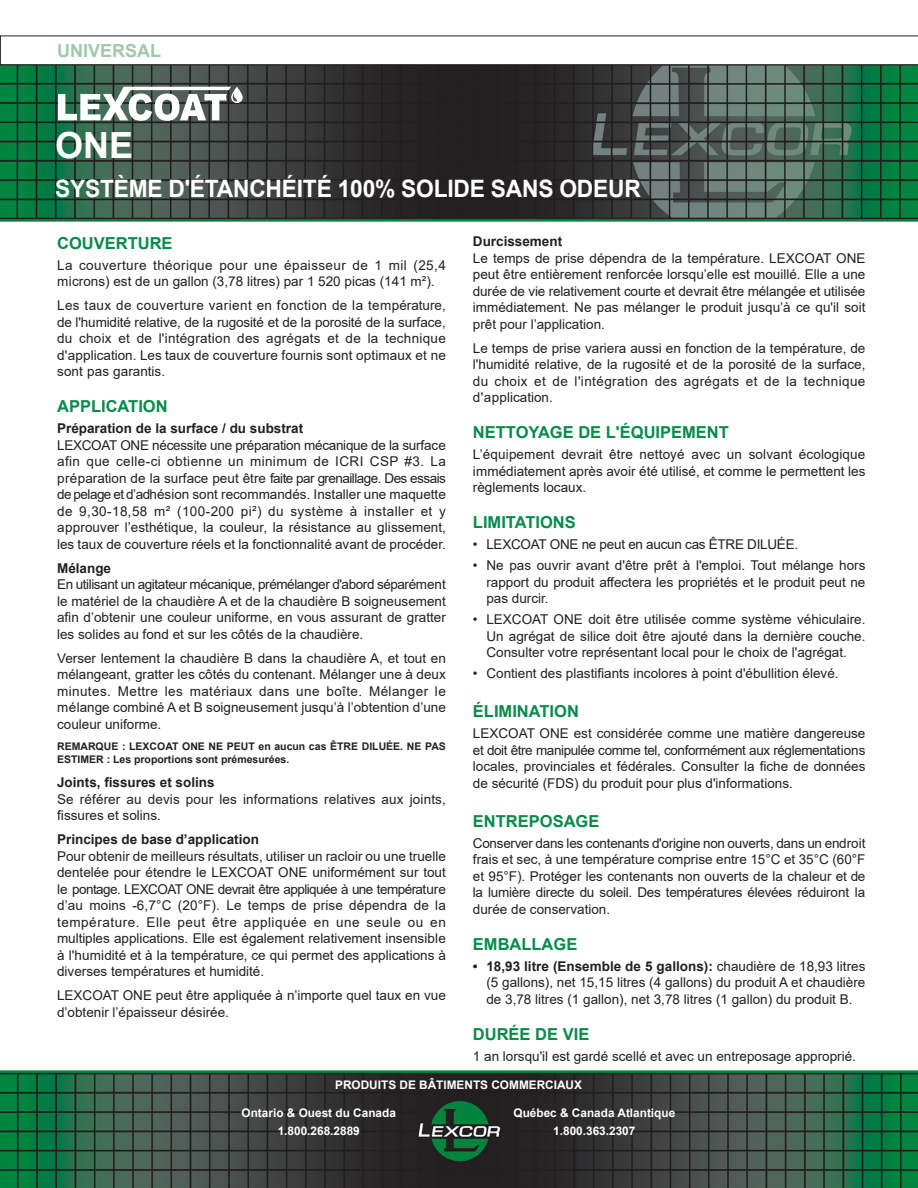
<style>
.page{position:relative;width:918px;height:1188px;background:#fff}
.page>*{position:absolute;margin:0;border:0;box-sizing:border-box;transform-origin:0 0}
.t1{font:700 36px "Arial";color:#fff}
.t2{font:700 24px "Arial";letter-spacing:-.01em;color:#fff;scale:.95 1}
.t3{font:700 18px "Arial";color:#9fc8aa}
.t4{font:700 16.5px "Arial";color:#068b4a}
.t5{font:13.5px/16.5px "Arial";color:#231f20;text-align:justify}
.t6{font:700 13.5px "Arial";color:#231f20}
.t7{font:13.5px/16.5px "Arial";letter-spacing:.03em;color:#231f20}
.t8{font:13.5px "Arial";letter-spacing:-.02em;color:#231f20}
.t9{font:700 11.85px "Arial";color:#fff}
.t10{font:700 10.5px/13.5px "Arial";color:#231f20}
.s1{font-weight:700}
</style>
<div class="page">
<img style="left:0;top:35px;width:918px;height:1153px">
<svg style="left:0;top:36px;width:918px;height:29px"></svg>
<svg style="left:58px;top:87px;width:185px;height:34px"></svg>
<p class="t3" style="left:57px;top:38px;width:106px">UNIVERSAL</p>
<p class="t1" style="left:55px;top:120px;width:80px">ONE</p>
<p class="t2" style="left:55px;top:172px;width:618px">SYSTÈME D'ÉTANCHÉITÉ 100% SOLIDE SANS ODEUR</p>
<p class="t6" style="left:473px;top:232px;width:91px">Durcissement</p>
<p class="t5" style="left:473px;top:250px;width:394px">Le temps de prise dépendra de la température. LEXCOAT ONE peut être entièrement renforcée lorsqu’elle est mouillé. Elle a une durée de vie relativement courte et devrait être mélangée et utilisée immédiatement. Ne pas mélanger le produit jusqu’à ce qu'il soit prêt pour l’application.</p>
<p class="t5" style="left:473px;top:340px;width:394px">Le temps de prise variera aussi en fonction de la température, de l'humidité relative, de la rugosité et de la porosité de la surface, du choix et de l'intégration des agrégats et de la technique d'application.</p>
<p class="t4" style="left:473px;top:421px;width:258px">NETTOYAGE DE L'ÉQUIPEMENT</p>
<p class="t5" style="left:473px;top:446px;width:394px">L’équipement devrait être nettoyé avec un solvant écologique immédiatement après avoir été utilisé, et comme le permettent les règlements locaux.</p>
<p class="t4" style="left:473px;top:511px;width:104px">LIMITATIONS</p>
<p class="t8" style="left:473px;top:535px;width:327px">• LEXCOAT ONE ne peut en aucun cas ÊTRE DILUÉE.</p>
<p class="t5" style="left:486px;top:557px;width:381px;text-indent:-14px">• Ne pas ouvrir avant d'être prêt à l'emploi. Tout mélange hors rapport du produit affectera les propriétés et le produit peut ne pas durcir.</p>
<p class="t5" style="left:486px;top:611px;width:381px;text-indent:-14px">• LEXCOAT ONE doit être utilisée comme système véhiculaire.<br>Un agrégat de silice doit être ajouté dans la dernière couche.<br>Consulter votre représentant local pour le choix de l'agrégat.</p>
<p class="t5" style="left:473px;top:665px;width:367px">• Contient des plastifiants incolores à point d'ébullition élevé.</p>
<p class="t4" style="left:473px;top:700px;width:108px">ÉLIMINATION</p>
<p class="t5" style="left:473px;top:725px;width:394px">LEXCOAT ONE est considérée comme une matière dangereuse et doit être manipulée comme tel, conformément aux réglementations locales, provinciales et fédérales. Consulter la fiche de données de sécurité (FDS) du produit pour plus d'informations.</p>
<p class="t4" style="left:473px;top:809px;width:128px">ENTREPOSAGE</p>
<p class="t5" style="left:473px;top:835px;width:394px">Conserver dans les contenants d'origine non ouverts, dans un endroit frais et sec, à une température comprise entre 15°C et 35°C (60°F et 95°F). Protéger les contenants non ouverts de la chaleur et de la lumière directe du soleil. Des températures élevées réduiront la durée de conservation.</p>
<p class="t4" style="left:473px;top:932px;width:106px">EMBALLAGE</p>
<p class="t5" style="left:486px;top:958px;width:381px;text-indent:-14px"><span class="s1">• 18,93 litre (Ensemble de 5 gallons):</span> chaudière de 18,93 litres (5 gallons), net 15,15 litres (4 gallons) du produit A et chaudière de 3,78 litres (1 gallon), net 3,78 litres (1 gallon) du produit B.</p>
<p class="t4" style="left:473px;top:1022px;width:118px">DURÉE DE VIE</p>
<p class="t5" style="left:473px;top:1048px;width:385px">1 an lorsqu'il est gardé scellé et avec un entreposage approprié.</p>
<p class="t4" style="left:57px;top:231px;width:117px">COUVERTURE</p>
<p class="t7" style="left:57px;top:257px;width:390px">La couverture théorique pour une épaisseur de 1 mil (25,4 microns) est de un gallon (3,78 litres) par 1 520 picas (141 m²).</p>
<p class="t5" style="left:57px;top:297px;width:390px">Les taux de couverture varient en fonction de la température, de l'humidité relative, de la rugosité et de la porosité de la surface, du choix et de l'intégration des agrégats et de la technique d'application. Les taux de couverture fournis sont optimaux et ne sont pas garantis.</p>
<p class="t4" style="left:57px;top:395px;width:112px">APPLICATION</p>
<p class="t6" style="left:57px;top:419px;width:248px">Préparation de la surface / du substrat</p>
<p class="t5" style="left:57px;top:437px;width:390px">LEXCOAT ONE nécessite une préparation mécanique de la surface afin que celle-ci obtienne un minimum de ICRI CSP #3. La préparation de la surface peut être faite par grenaillage. Des essais de pelage et d’adhésion sont recommandés. Installer une maquette de 9,30-18,58 m² (100-200 pi²) du système à installer et y approuver l’esthétique, la couleur, la résistance au glissement, les taux de couverture réels et la fonctionnalité avant de procéder.</p>
<p class="t6" style="left:57px;top:558px;width:56px">Mélange</p>
<p class="t5" style="left:57px;top:576px;width:390px">En utilisant un agitateur mécanique, prémélanger d'abord séparément le matériel de la chaudière A et de la chaudière B soigneusement afin d’obtenir une couleur uniforme, en vous assurant de gratter les solides au fond et sur les côtés de la chaudière.</p>
<p class="t5" style="left:57px;top:650px;width:390px">Verser lentement la chaudière B dans la chaudière A, et tout en mélangeant, gratter les côtés du contenant. Mélanger une à deux minutes. Mettre les matériaux dans une boîte. Mélanger le mélange combiné A et B soigneusement jusqu’à l’obtention d’une couleur uniforme.</p>
<p class="t10" style="left:57px;top:739px;width:390px">REMARQUE : LEXCOAT ONE NE PEUT en aucun cas ÊTRE DILUÉE. NE PAS<br>ESTIMER : Les proportions sont prémesurées.</p>
<p class="t6" style="left:57px;top:773px;width:159px">Joints, fissures et solins</p>
<p class="t5" style="left:57px;top:791px;width:390px">Se référer au devis pour les informations relatives aux joints, fissures et solins.</p>
<p class="t6" style="left:57px;top:830px;width:203px">Principes de base d’application</p>
<p class="t5" style="left:57px;top:848px;width:390px">Pour obtenir de meilleurs résultats, utiliser un racloir ou une truelle dentelée pour étendre le LEXCOAT ONE uniformément sur tout le pontage. LEXCOAT ONE devrait être appliquée à une température d’au moins -6,7°C (20°F). Le temps de prise dépendra de la température. Elle peut être appliquée en une seule ou en multiples applications. Elle est également relativement insensible à l'humidité et à la température, ce qui permet des applications à diverses températures et humidité.</p>
<p class="t5" style="left:57px;top:987px;width:390px">LEXCOAT ONE peut être appliquée à n’importe quel taux en vue d’obtenir l’épaisseur désirée.</p>
<p class="t9" style="left:335px;top:1076px;width:248px">PRODUITS DE BÂTIMENTS COMMERCIAUX</p>
<p class="t9" style="left:242px;top:1104px;width:156px">Ontario &amp; Ouest du Canada</p>
<p class="t9" style="left:278px;top:1122px;width:84px">1.800.268.2889</p>
<p class="t9" style="left:513px;top:1104px;width:163px">Québec &amp; Canada Atlantique</p>
<p class="t9" style="left:553px;top:1122px;width:84px">1.800.363.2307</p>
</div>
